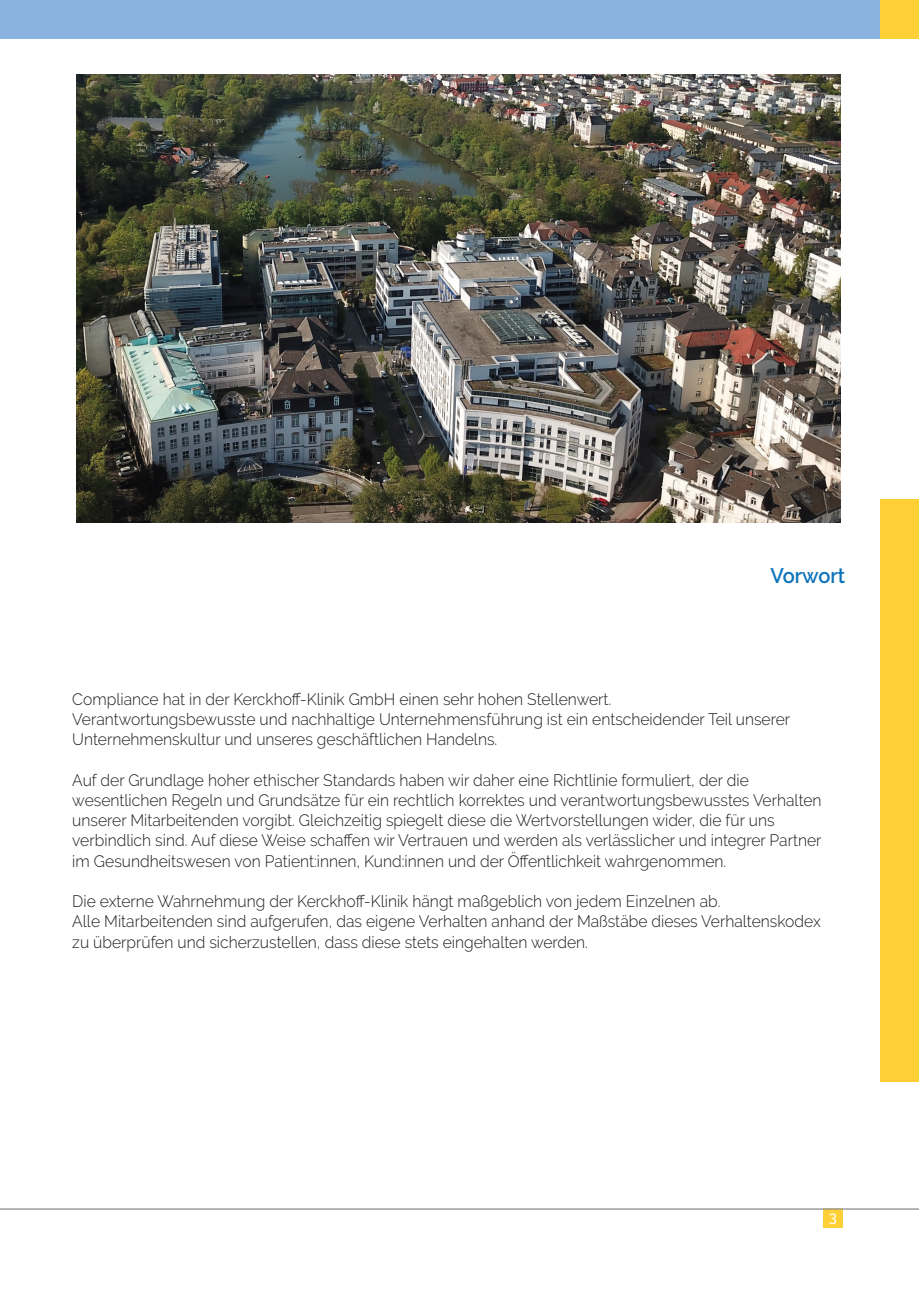
<style>
.page{position:relative;width:919px;height:1289px;background:#fff}
.page>*{position:absolute;margin:0;border:0;box-sizing:border-box;transform-origin:0 0}
.t1{font:600 21px "Raleway";color:#0b73ba;scale:.95 1}
.t2{font:300 16.5px/20.2px "Raleway";color:#1d1d1b;scale:.95 1}
.t3{font:500 15px "Raleway";color:#fff}
</style>
<div class="page">
<img style="left:77px;top:74px;width:763px;height:448px">
<div style="left:880px;top:499px;width:38px;height:583px;background:#ffd036"></div>
<div style="left:13px;top:0;width:867px;height:38px;background:#8bb3e0"></div>
<div style="left:880px;top:0;width:38px;height:38px;background:#ffd036"></div>
<div style="left:823px;top:1208px;width:19px;height:19px;background:#ffd036"></div>
<hr style="left:13px;top:1208px;width:905px;height:1px;background:#9d9d9d">
<div style="left:0;top:0;width:13px;height:38px;background:#8bb3e0"></div>
<svg style="left:0;top:1208px;width:13px;height:1px"></svg>
<p class="t1" style="left:770px;top:563px;width:80px">Vorwort</p>
<p class="t2" style="left:72px;top:688px;width:757px">Compliance hat in der Kerckhoff-Klinik GmbH einen sehr hohen Stellenwert.<br>Verantwortungsbewusste und nachhaltige Unternehmensführung ist ein entscheidender Teil unserer<br>Unternehmenskultur und unseres geschäftlichen Handelns.</p>
<p class="t2" style="left:72px;top:769px;width:790px">Auf der Grundlage hoher ethischer Standards haben wir daher eine Richtlinie formuliert, der die wesentlichen Regeln und Grundsätze für ein rechtlich korrektes und verantwortungsbewusstes Verhalten unserer Mitarbeitenden vorgibt. Gleichzeitig spiegelt diese die Wertvorstellungen wider, die für uns verbindlich sind. Auf diese Weise schaffen wir Vertrauen und werden als verlässlicher und integrer Partner im Gesundheitswesen von Patient:innen, Kund:innen und der Öffentlichkeit wahrgenommen.</p>
<p class="t2" style="left:72px;top:891px;width:789px">Die externe Wahrnehmung der Kerckhoff-Klinik hängt maßgeblich von jedem Einzelnen ab.<br>Alle Mitarbeitenden sind aufgerufen, das eigene Verhalten anhand der Maßstäbe dieses Verhaltenskodex zu überprüfen und sicherzustellen, dass diese stets eingehalten werden.</p>
<p class="t3" style="left:828px;top:1208px;width:10px">3</p>
</div>
